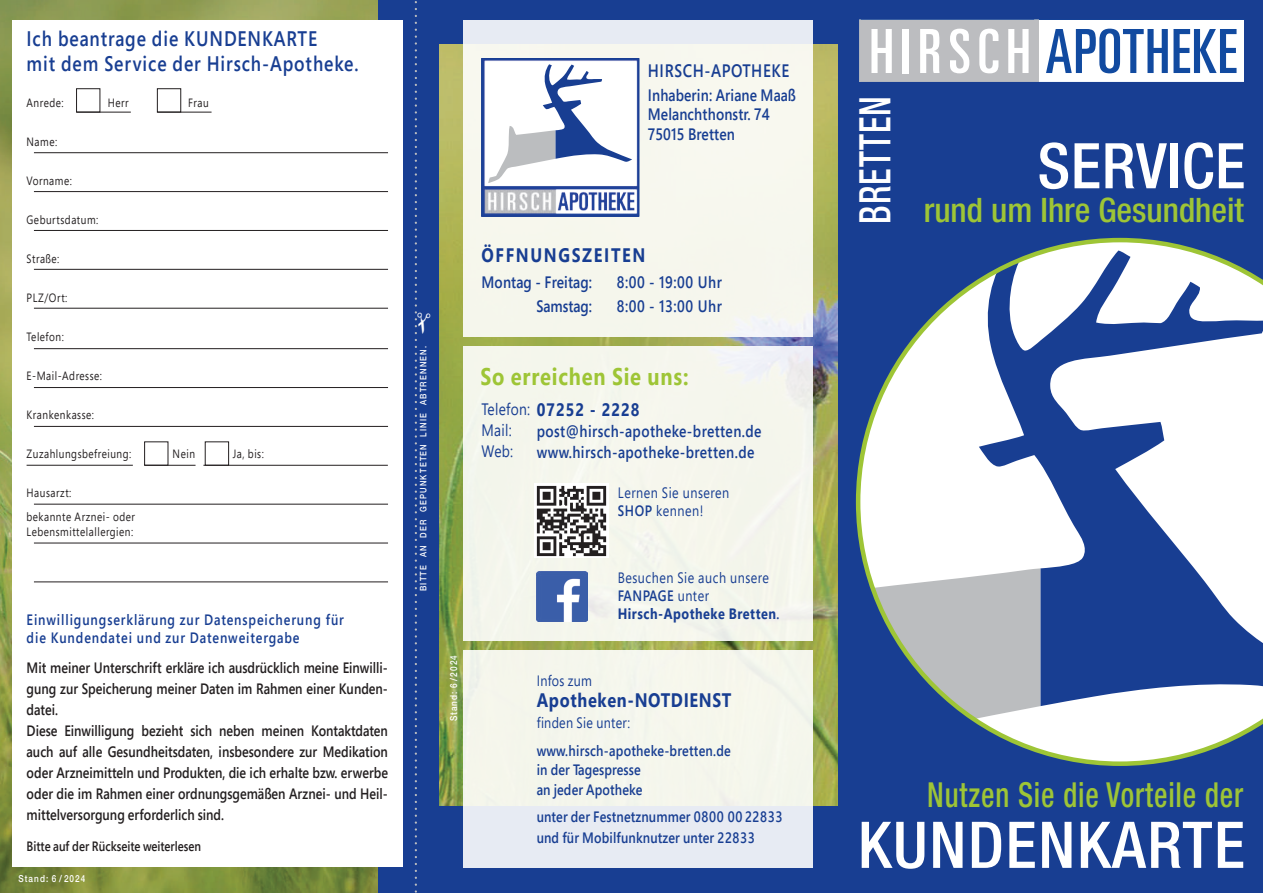
<style>
.page{position:relative;width:1263px;height:893px;background:#fff}
.page>*{position:absolute;margin:0;border:0;box-sizing:border-box;transform-origin:0 0}
.t1{font:500 condensed 64.5px "Helvetica Neue LT Pro";letter-spacing:.025em;color:#fff}
.t2{font:500 condensed 63px "Helvetica Neue LT Pro";letter-spacing:.01em;color:#fff}
.t3{font:500 condensed 43.5px "Helvetica Neue LT Pro";letter-spacing:.03em;color:#fff;scale:.79 1}
.t4{font:500 condensed 34.5px "Helvetica Neue LT Pro";letter-spacing:.03em;color:#9ec536;scale:.84 1}
.t5{font:500 condensed 33.75px "Helvetica Neue LT Pro";color:#9ec536}
.t6{font:700 24px "Segoe Pro";letter-spacing:.04em;color:#9ec536;scale:.84 1}
.t7{font:600 21px/25.2px "Segoe Pro";letter-spacing:.05em;color:#183e92;scale:.84 1}
.t8{font:700 19.5px "Segoe Pro";letter-spacing:.04em;color:#183e92;scale:.84 1}
.t9{font:700 19.5px "Segoe Pro";letter-spacing:.1em;color:#183e92;scale:.84 1}
.t10{font:700 18px "Segoe Pro";letter-spacing:.07em;color:#183e92;scale:.84 1}
.t11{font:600 18px "Segoe Pro";letter-spacing:.04em;color:#183e92;scale:.84 1}
.t12{font:600 16.5px/19.8px "Segoe Pro";letter-spacing:.01em;color:#183e92;scale:.84 1}
.t13{font:600 16.5px/21px "Segoe Pro";letter-spacing:.03em;color:#183e92;scale:.84 1}
.t14{font:600 16.5px/24px "Segoe Pro";letter-spacing:.04em;color:#183e92;scale:.84 1}
.t15{font:16.5px/21px "Segoe Pro";letter-spacing:.02em;color:#183e92;scale:.84 1}
.t16{font:600 15px/21px "Segoe Pro";color:#231f20;scale:.84 1}
.t17{font:600 15px/19.5px "Segoe Pro";letter-spacing:.02em;color:#183e92;scale:.84 1}
.t18{font:15px/18px "Segoe Pro";letter-spacing:.04em;color:#183e92;scale:.84 1}
.t19{font:600 15px/18px "Segoe Pro";letter-spacing:.07em;color:#183e92;scale:.84 1}
.t20{font:15px "Segoe Pro";letter-spacing:.02em;color:#183e92;scale:.84 1}
.t21{font:600 13.5px "Segoe Pro";color:#231f20;scale:.84 1}
.t22{font:12px "Segoe Pro";letter-spacing:.05em;color:#231f20;scale:.84 1}
.t23{font:500 9.75px "Helvetica Neue LT Pro";letter-spacing:.13em;color:#fff;scale:.84 1}
.t24{font:500 9px "Helvetica Neue LT Pro";letter-spacing:.16em;color:#fff;scale:.84 1}
.s1{font-weight:400;font-size:16.5px}
.s2{font-weight:600}
.s3{font-weight:700}
</style>
<div class="page">
<img style="left:0;top:0;width:379px;height:893px">
<div style="left:379px;top:0;width:884px;height:893px;background:#183e92"></div>
<img style="left:439px;top:45px;width:399px;height:761px">
<svg style="left:856px;top:238px;width:407px;height:528px"></svg>
<div style="left:859px;top:20px;width:385px;height:61px;background:#fff"></div>
<hr style="left:859px;top:20px;width:385px;height:1px;background:#114aa0">
<svg style="left:860px;top:20px;width:179px;height:61px"></svg>
<svg style="left:1046px;top:29px;width:190px;height:44px"></svg>
<hr style="left:860px;top:82px;width:384px;height:1px;background:#114aa0">
<hr style="left:859px;top:20px;width:1px;height:61px;background:#114aa0">
<hr style="left:1246px;top:20px;width:1px;height:61px;background:#114aa0">
<div style="left:463px;top:20px;width:349px;height:316px;background:linear-gradient(to right,#edf0ea,#f7f7ef)"></div>
<div style="left:463px;top:346px;width:349px;height:294px;background:#f5f6ec"></div>
<img style="left:537px;top:571px;width:50px;height:51px">
<div style="left:463px;top:651px;width:350px;height:217px;background:linear-gradient(to right,#f0f2ee,#f1f3ee)"></div>
<img style="left:534px;top:484px;width:75px;height:74px">
<img style="left:483px;top:61px;width:154px;height:153px">
<div style="left:481px;top:59px;width:158px;height:157px;border:1px solid #183e92"></div>
<hr style="left:486px;top:186px;width:148px;height:1px;background:#183e92">
<svg style="left:486px;top:62px;width:148px;height:123px;background:#dadfea"></svg>
<div style="left:13px;top:20px;width:390px;height:847px;background:#fff"></div>
<hr style="left:27px;top:465px;width:106px;height:1px;background:#231f20">
<div style="left:76px;top:88px;width:24px;height:24px;border:1px solid #231f20"></div>
<div style="left:157px;top:88px;width:24px;height:24px;border:1px solid #231f20"></div>
<div style="left:144px;top:441px;width:24px;height:25px;border:1px solid #231f20"></div>
<div style="left:205px;top:441px;width:24px;height:25px;border:1px solid #231f20"></div>
<hr style="left:144px;top:465px;width:52px;height:1px;background:#231f20">
<hr style="left:76px;top:112px;width:55px;height:1px;background:#231f20">
<hr style="left:157px;top:112px;width:55px;height:1px;background:#231f20">
<hr style="left:34px;top:152px;width:354px;height:1px;background:#231f20">
<hr style="left:34px;top:191px;width:354px;height:1px;background:#231f20">
<hr style="left:34px;top:230px;width:354px;height:1px;background:#231f20">
<hr style="left:34px;top:269px;width:354px;height:1px;background:#231f20">
<hr style="left:34px;top:308px;width:354px;height:1px;background:#231f20">
<hr style="left:34px;top:348px;width:354px;height:1px;background:#231f20">
<hr style="left:34px;top:387px;width:354px;height:1px;background:#231f20">
<hr style="left:34px;top:426px;width:354px;height:1px;background:#231f20">
<hr style="left:34px;top:504px;width:354px;height:1px;background:#231f20">
<hr style="left:34px;top:543px;width:354px;height:1px;background:#231f20">
<hr style="left:203px;top:465px;width:185px;height:1px;background:#231f20">
<hr style="left:34px;top:581px;width:354px;height:1px;background:#231f20">
<svg style="left:415px;top:1px;width:2px;height:892px"></svg>
<h3 class="t7" style="left:27px;top:25px;width:397px">Ich beantrage die KUNDENKARTE<br>mit dem Service der Hirsch-Apotheke.</h3>
<p class="t22" style="left:27px;top:94px;width:46px">Anrede:</p>
<p class="t22" style="left:27px;top:133px;width:38px">Name:</p>
<p class="t22" style="left:27px;top:172px;width:55px">Vorname:</p>
<p class="t22" style="left:27px;top:211px;width:87px">Geburtsdatum:</p>
<p class="t22" style="left:27px;top:250px;width:41px">Straße:</p>
<p class="t22" style="left:27px;top:289px;width:50px">PLZ/Ort:</p>
<p class="t22" style="left:27px;top:328px;width:46px">Telefon:</p>
<p class="t22" style="left:27px;top:367px;width:91px">E-Mail-Adresse:</p>
<p class="t22" style="left:27px;top:406px;width:82px">Krankenkasse:</p>
<p class="t22" style="left:27px;top:445px;width:126px">Zuzahlungsbefreiung:</p>
<p class="t22" style="left:27px;top:484px;width:55px">Hausarzt:</p>
<p class="t22" style="left:27px;top:523px;width:129px">Lebensmittelallergien:</p>
<p class="t22" style="left:108px;top:95px;width:26px">Herr</p>
<p class="t22" style="left:188px;top:95px;width:26px">Frau</p>
<p class="t22" style="left:173px;top:446px;width:28px">Nein</p>
<p class="t22" style="left:233px;top:446px;width:38px">Ja, bis:</p>
<p class="t22" style="left:27px;top:509px;width:131px">bekannte Arznei- oder</p>
<p class="t19" style="left:27px;top:611px;width:379px">Einwilligungserklärung zur Datenspeicherung für die Kundendatei und zur Datenweitergabe</p>
<p class="t16" style="left:27px;top:657px;width:432px">Mit meiner Unterschrift erkläre ich ausdrücklich meine Einwilli&shy;gung zur Speicherung meiner Daten im Rahmen einer Kunden&shy;datei.<br>Diese Einwilligung bezieht sich neben meinen Kontaktdaten auch auf alle Gesundheitsdaten, insbesondere zur Medikation oder Arzneimitteln und Produkten, die ich erhalte bzw. erwerbe oder die im Rahmen einer ordnungsgemäßen Arznei- und Heil&shy;mittelversorgung erforderlich sind.</p>
<p class="t21" style="left:27px;top:837px;width:209px">Bitte auf der Rückseite weiterlesen</p>
<p class="t23" style="left:18px;top:873px;width:81px">Stand: 6 /2024</p>
<p class="t11" style="left:648px;top:58px;width:170px">HIRSCH-APOTHEKE</p>
<p class="t12" style="left:648px;top:84px;width:178px">Inhaberin: Ariane Maaß<br>Melanchthonstr. 74<br>75015 Bretten</p>
<p class="t24" style="left:418px;top:591px;width:293px;rotate:-90deg">BITTE AN DER GEPUNKTETEN LINIE ABTRENNEN.</p>
<p class="t23" style="left:448px;top:721px;width:80px;rotate:-90deg">Stand: 6/2024</p>
<h3 class="t9" style="left:481px;top:241px;width:197px">ÖFFNUNGSZEITEN</h3>
<p class="t12" style="left:481px;top:270px;width:133px;line-height:24px;text-align:right">Montag - Freitag:<br>Samstag:</p>
<p class="t14" style="left:617px;top:270px;width:127px">8:00 - 19:00 Uhr<br>8:00 - 13:00 Uhr</p>
<h3 class="t6" style="left:481px;top:359px;width:249px">So erreichen Sie uns:</h3>
<p class="t10" style="left:481px;top:397px;width:190px"><span class="s1">Telefon:</span> 07252 - 2228</p>
<p class="t15" style="left:481px;top:419px;width:39px">Mail:<br>Web:</p>
<p class="t13" style="left:537px;top:420px;width:269px">post@hirsch-apotheke-bretten.de www.hirsch-apotheke-bretten.de</p>
<p class="t18" style="left:618px;top:484px;width:134px">Lernen Sie unseren<br><span class="s2">SHOP</span> kennen!</p>
<p class="t18" style="left:618px;top:569px;width:194px">Besuchen Sie auch unsere<br><span class="s2">FANPAGE</span> unter<br><span class="s3">Hirsch-Apotheke Bretten</span><span class="s2">.</span></p>
<p class="t20" style="left:537px;top:670px;width:67px">Infos zum</p>
<h3 class="t8" style="left:537px;top:686px;width:233px">Apotheken-NOTDIENST</h3>
<p class="t20" style="left:537px;top:712px;width:113px">finden Sie unter:</p>
<p class="t17" style="left:537px;top:740px;width:233px">www.hirsch-apotheke-bretten.de in der Tagespresse<br>an jeder Apotheke</p>
<p class="t17" style="left:537px;top:806px;width:294px;line-height:21px">unter der Festnetznummer 0800 00 22833 und für Mobilfunknutzer unter 22833</p>
<h3 class="t3" style="left:849px;top:224px;width:163px;rotate:-90deg">BRETTEN</h3>
<h2 class="t2" style="left:1037px;top:128px;width:209px">SERVICE</h2>
<h3 class="t5" style="left:924px;top:190px;width:322px">rund um Ihre Gesundheit</h3>
<h3 class="t4" style="left:927px;top:774px;width:378px">Nutzen Sie die Vorteile der</h3>
<h1 class="t1" style="left:858px;top:807px;width:389px">KUNDENKARTE</h1>
</div>
